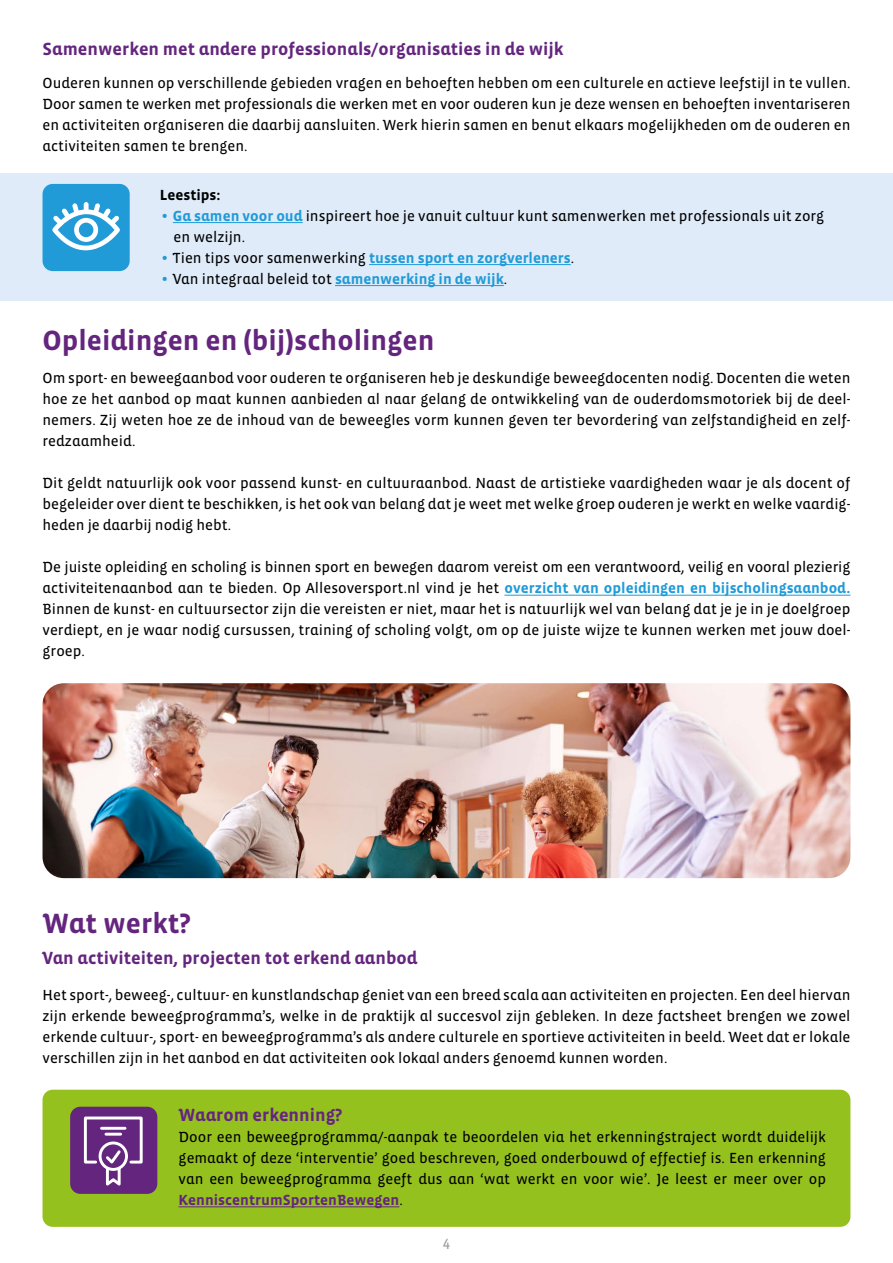
<style>
.page{position:relative;width:893px;height:1263px;background:#fff}
.page>*{position:absolute;margin:0;border:0;box-sizing:border-box;transform-origin:0 0}
.t1{font:700 28.5px "Vista Sans Alt";color:#64257e}
.t2{font:700 18px "Vista Sans Alt";color:#64257e}
.t3{font:15px/21px "Vista Sans Alt Reg";color:#000;text-align:justify}
.t4{font:700 15px "Vista Sans Alt";color:#209bd8}
.t5{font:700 15px "Vista Sans Alt";color:#64257e}
.t6{font:700 15px "Vista Sans Alt";color:#000}
.t7{font:15px "Vista Sans Alt Reg";color:#9d9d9c}
.s1{font-family:"Quay Sans EF";color:#209bd8}
.s2{font-family:"Vista Sans Alt";font-weight:700;color:#209bd8}
.s3{font-family:"Quay Sans EF";font-weight:400}
.s4{font-family:"Vista Sans Alt Reg";font-weight:400;color:#000}
</style>
<div class="page">
<div style="left:0;top:173px;width:893px;height:127px;background:#dfebf9"></div>
<hr style="left:504px;top:595px;width:346px;height:1px;background:#209bd8">
<hr style="left:173px;top:222px;width:130px;height:1px;background:#209bd8">
<hr style="left:369px;top:264px;width:202px;height:1px;background:#209bd8">
<hr style="left:335px;top:285px;width:169px;height:1px;background:#209bd8">
<img style="left:43px;top:683px;width:807px;height:195px">
<div style="left:43px;top:184px;width:87px;height:87px;background:#209bd8;border-radius:10px"></div>
<svg style="left:52px;top:202px;width:68px;height:48px"></svg>
<div style="left:43px;top:1090px;width:807px;height:137px;background:#95c11f;border-radius:10px"></div>
<hr style="left:179px;top:1206px;width:220px;height:1px;background:#64257e">
<div style="left:70px;top:1107px;width:87px;height:87px;background:#64257e;border-radius:10px"></div>
<svg style="left:83px;top:1116px;width:60px;height:70px"></svg>
<p class="t2" style="left:43px;top:40px;width:522px">Samenwerken met andere professionals/organisaties in de wijk</p>
<p class="t3" style="left:43px;top:73px;width:809px">Ouderen kunnen op verschillende gebieden vragen en behoeften hebben om een culturele en actieve leefstijl in te vullen.<br>Door samen te werken met professionals die werken met en voor ouderen kun je deze wensen en behoeften inventariseren en activiteiten organiseren die daarbij aansluiten. Werk hierin samen en benut elkaars mogelijkheden om de ouderen en activiteiten samen te brengen.</p>
<p class="t6" style="left:160px;top:187px;width:62px">Leestips:</p>
<p class="t3" style="left:174px;top:205px;width:652px;text-indent:-14px"><span class="s1">•</span> <span class="s2">Ga samen voor oud</span> inspireert hoe je vanuit cultuur kunt samenwerken met professionals uit zorg en welzijn.</p>
<p class="t4" style="left:160px;top:250px;width:416px"><span class="s3">•</span> <span class="s4">Tien tips voor samenwerking</span> tussen sport en zorgverleners<span class="s4">.</span></p>
<p class="t3" style="left:160px;top:268px;width:349px"><span class="s1">•</span> Van integraal beleid tot <span class="s2">samenwerking in de wijk</span>.</p>
<h1 class="t1" style="left:43px;top:326px;width:393px">Opleidingen en (bij)scholingen</h1>
<p class="t3" style="left:43px;top:368px;width:809px">Om sport- en beweegaanbod voor ouderen te organiseren heb je deskundige beweegdocenten nodig. Docenten die weten hoe ze het aanbod op maat kunnen aanbieden al naar gelang de ontwikkeling van de ouderdomsmotoriek bij de deel&shy;nemers. Zij weten hoe ze de inhoud van de beweegles vorm kunnen geven ter bevordering van zelfstandigheid en zelf&shy;redzaamheid.</p>
<p class="t3" style="left:43px;top:473px;width:809px">Dit geldt natuurlijk ook voor passend kunst- en cultuuraanbod. Naast de artistieke vaardigheden waar je als docent of begeleider over dient te beschikken, is het ook van belang dat je weet met welke groep ouderen je werkt en welke vaardig&shy;heden je daarbij nodig hebt.</p>
<p class="t3" style="left:43px;top:557px;width:809px">De juiste opleiding en scholing is binnen sport en bewegen daarom vereist om een verantwoord, veilig en vooral plezierig activiteitenaanbod aan te bieden. Op Allesoversport.nl vind je het <span class="s2">overzicht van opleidingen en bijscholingsaanbod.<br></span>Binnen de kunst- en cultuursector zijn die vereisten er niet, maar het is natuurlijk wel van belang dat je je in je doelgroep verdiept, en je waar nodig cursussen, training of scholing volgt, om op de juiste wijze te kunnen werken met jouw doel&shy;groep.</p>
<h1 class="t1" style="left:43px;top:909px;width:150px">Wat werkt?</h1>
<p class="t2" style="left:43px;top:949px;width:376px">Van activiteiten, projecten tot erkend aanbod</p>
<p class="t3" style="left:43px;top:985px;width:809px">Het sport-, beweeg-, cultuur- en kunstlandschap geniet van een breed scala aan activiteiten en projecten. Een deel hiervan zijn erkende beweegprogramma’s, welke in de praktijk al succesvol zijn gebleken. In deze factsheet brengen we zowel erkende cultuur-, sport- en beweegprogramma’s als andere culturele en sportieve activiteiten in beeld. Weet dat er lokale verschillen zijn in het aanbod en dat activiteiten ook lokaal anders genoemd kunnen worden.</p>
<p class="t2" style="left:179px;top:1105px;width:165px">Waarom erkenning?</p>
<p class="t3" style="left:179px;top:1126px;width:649px">Door een beweegprogramma/-aanpak te beoordelen via het erkenningstraject wordt duidelijk gemaakt of deze ‘interventie’ goed beschreven, goed onderbouwd of effectief is. Een erkenning van een beweegprogramma geeft dus aan ‘wat werkt en voor wie’. Je leest er meer over op</p>
<p class="t5" style="left:179px;top:1192px;width:226px">KenniscentrumSportenBewegen<span class="s4">.</span></p>
<p class="t7" style="left:443px;top:1236px;width:9px">4</p>
</div>
